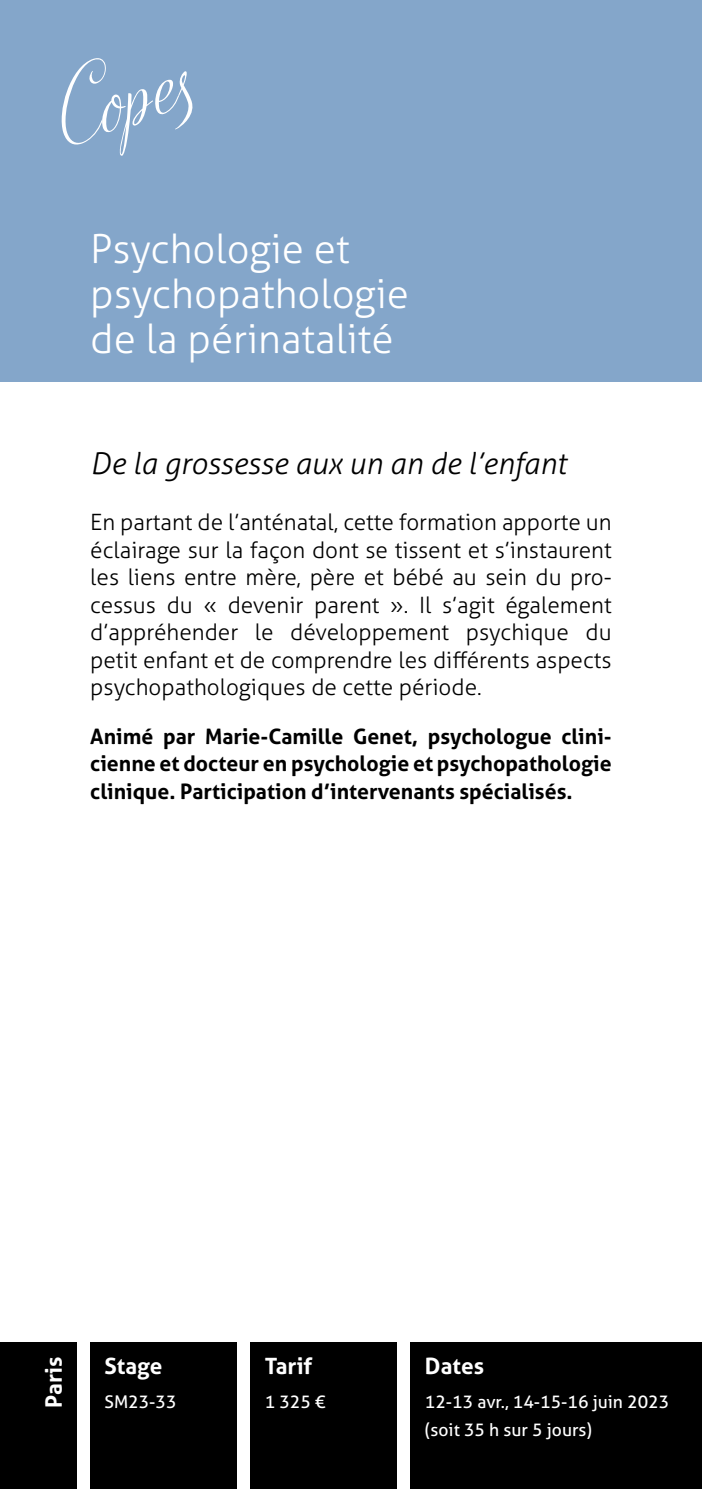
<style>
.page{position:relative;width:702px;height:1489px;background:#fff}
.page>*{position:absolute;margin:0;border:0;box-sizing:border-box;transform-origin:0 0}
.t1{font:300 40px/45px "Aller";color:#fff}
.t2{font:italic 300 30px "Aller";color:#000}
.t3{font:300 22.5px/27.5px "Aller";color:#000;text-align:justify}
.t4{font:700 22.5px "Aller";color:#fff}
.t5{font:700 21.25px/27.5px "Aller";color:#000;text-align:justify}
.t6{font:17.5px/27.5px "Aller";color:#fff}
</style>
<div class="page">
<div style="left:0;top:0;width:702px;height:381px;background:#84a6ca"></div>
<svg style="left:61px;top:58px;width:132px;height:98px"></svg>
<div style="left:0;top:1342px;width:76px;height:146px;background:#000"></div>
<div style="left:90px;top:1342px;width:146px;height:146px;background:#000"></div>
<div style="left:250px;top:1342px;width:146px;height:146px;background:#000"></div>
<div style="left:411px;top:1342px;width:291px;height:146px;background:#000"></div>
<h1 class="t1" style="left:90px;top:226px;width:320px">Psychologie et psychopathologie de la périnatalité</h1>
<h2 class="t2" style="left:90px;top:445px;width:477px">De la grossesse aux un an de l’enfant</h2>
<p class="t3" style="left:90px;top:508px;width:523px">En partant de l’anténatal, cette formation apporte un éclairage sur la façon dont se tissent et s’instaurent les liens entre mère, père et bébé au sein du pro&shy;cessus du « devenir parent ». Il s’agit également d’appréhender le développement psychique du petit enfant et de comprendre les différents aspects psychopathologiques de cette période.</p>
<p class="t5" style="left:90px;top:722px;width:523px">Animé par Marie-Camille Genet, psychologue clini&shy;cienne et docteur en psychologie et psychopathologie clinique. Participation d’intervenants spécialisés.</p>
<p class="t4" style="left:40px;top:1407px;width:52px;rotate:-90deg">Paris</p>
<p class="t4" style="left:104px;top:1351px;width:59px">Stage</p>
<p class="t6" style="left:104px;top:1388px;width:74px">SM23-33</p>
<p class="t4" style="left:265px;top:1351px;width:49px">Tarif</p>
<p class="t6" style="left:265px;top:1388px;width:62px">1 325 €</p>
<p class="t4" style="left:425px;top:1351px;width:61px">Dates</p>
<p class="t6" style="left:425px;top:1388px;width:246px">12‑13 avr., 14‑15‑16 juin 2023 (soit 35 h sur 5 jours)</p>
</div>
